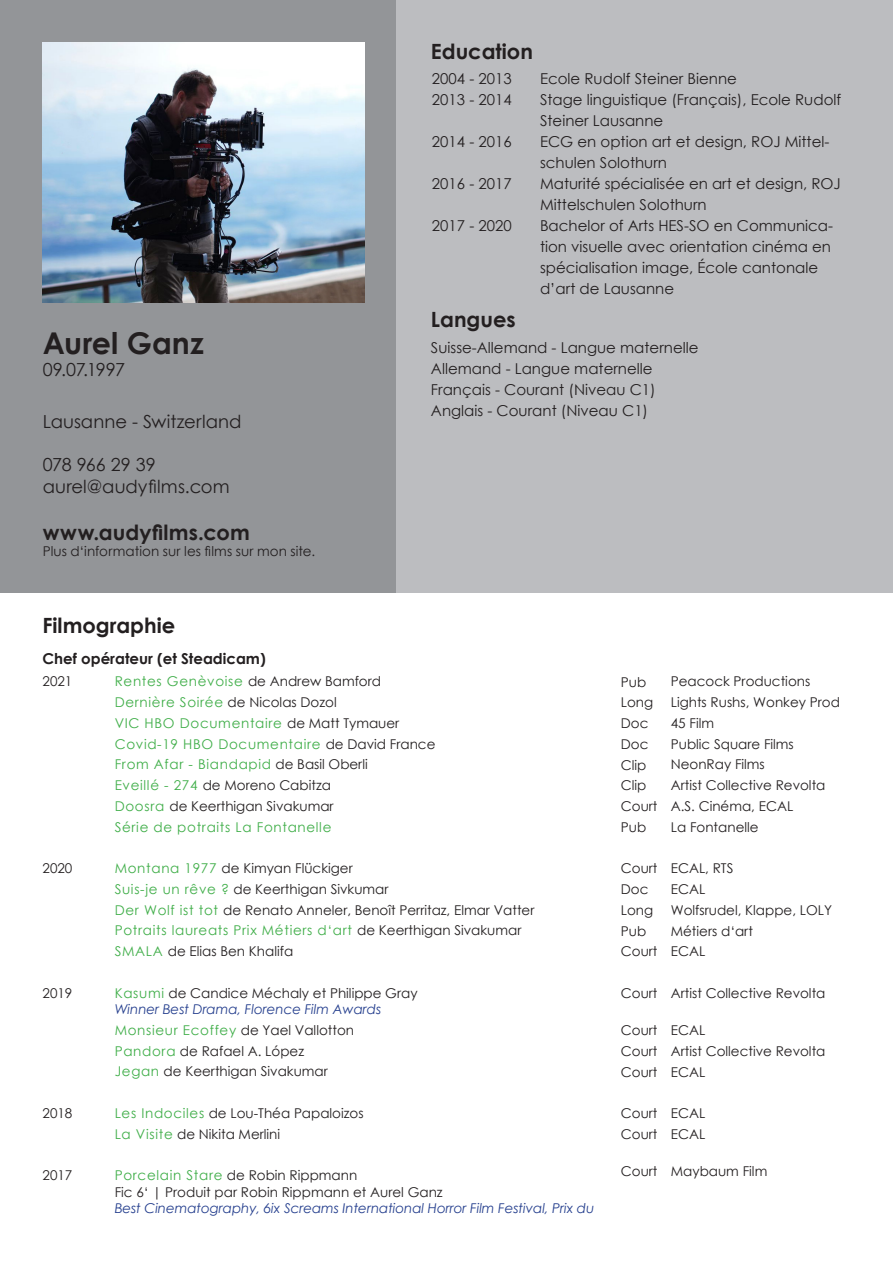
<style>
.page{position:relative;width:893px;height:1263px;background:#fff}
.page>*{position:absolute;margin:0;border:0;box-sizing:border-box;transform-origin:0 0}
.t1{font:700 30px "Century Gothic";letter-spacing:.005em;color:#231f20}
.t2{font:700 21px "Century Gothic";color:#231f20}
.t3{font:18px/21.6px "Century Gothic";color:#231f20}
.t4{font:15px/21px "Century Gothic";color:#231f20}
.t5{font:700 15px "Century Gothic";color:#231f20}
.t6{font:13.5px/20.7px "Century Gothic";color:#231f20}
.t7{font:13.5px/20.7px "Century Gothic";letter-spacing:.05em;color:#40ae49}
.t8{font:italic 13.5px/16.5px "Century Gothic";letter-spacing:-.005em;color:#253f8e}
.s1{color:#231f20}
.s2{color:#40ae49}
.s3{font-style:normal;color:#40ae49}
.s4{font-style:normal;color:#231f20}
</style>
<div class="page">
<div style="left:0;top:0;width:396px;height:592px;background:#939598"></div>
<img style="left:43px;top:43px;width:322px;height:259px">
<div style="left:396px;top:0;width:497px;height:592px;background:#bcbdc0"></div>
<h1 class="t1" style="left:43px;top:320px;width:163px">Aurel Ganz</h1>
<h3 class="t3" style="left:43px;top:358px;width:84px">09.07.1997</h3>
<h3 class="t3" style="left:43px;top:410px;width:200px">Lausanne - Switzerland</h3>
<h3 class="t3" style="left:43px;top:454px;width:188px">078 966 29 39 aurel@audyfilms.com</h3>
<h2 class="t2" style="left:43px;top:516px;width:209px">www.audyfilms.com</h2>
<p class="t6" style="left:43px;top:540px;width:274px">Plus d‘information sur les films sur mon site.</p>
<h2 class="t2" style="left:431px;top:36px;width:104px">Education</h2>
<p class="t4" style="left:432px;top:67px;width:81px">2004 - 2013<br>2013 - 2014</p>
<p class="t4" style="left:432px;top:130px;width:81px">2014 - 2016</p>
<p class="t4" style="left:432px;top:172px;width:81px">2016 - 2017</p>
<p class="t4" style="left:432px;top:214px;width:81px">2017 - 2020</p>
<p class="t4" style="left:540px;top:67px;width:303px">Ecole Rudolf Steiner Bienne<br>Stage linguistique (Français), Ecole Rudolf<br>Steiner Lausanne<br>ECG en option art et design, ROJ Mittel&shy;schulen Solothurn<br>Maturité spécialisée en art et design, ROJ<br>Mittelschulen Solothurn<br>Bachelor of Arts HES-SO en Communica&shy;tion visuelle avec orientation cinéma en spécialisation image, École cantonale d’art de Lausanne</p>
<h2 class="t2" style="left:431px;top:304px;width:86px">Langues</h2>
<p class="t4" style="left:431px;top:336px;width:269px">Suisse-Allemand - Langue maternelle<br>Allemand - Langue maternelle<br>Français - Courant (Niveau C1)<br>Anglais - Courant (Niveau C1)</p>
<h2 class="t2" style="left:43px;top:610px;width:134px">Filmographie</h2>
<p class="t7" style="left:115px;top:671px;width:322px">Rentes Genèvoise <span class="s1">de Andrew Bamford </span>Dernière Soirée <span class="s1">de Nicolas Dozol<br></span>VIC HBO Documentaire <span class="s1">de Matt Tymauer </span>Covid-19 HBO Documentaire <span class="s1">de David France </span>From Afar - Biandapid <span class="s1">de Basil Oberli<br></span>Eveillé - 274 <span class="s1">de Moreno Cabitza<br></span>Doosra <span class="s1">de Keerthigan Sivakumar<br></span>Série de potraits La Fontanelle</p>
<p class="t6" style="left:115px;top:858px;width:421px"><span class="s2">Montana 1977</span> de Kimyan Flückiger<br><span class="s2">Suis-je un rêve ?</span> de Keerthigan Sivkumar<br><span class="s2">Der Wolf ist tot</span> de Renato Anneler, Benoît Perritaz, Elmar Vatter <span class="s2">Potraits laureats Prix Métiers d‘art</span> de Keerthigan Sivakumar <span class="s2">SMALA</span> de Elias Ben Khalifa</p>
<p class="t8" style="left:115px;top:984px;width:304px"><span class="s3">Kasumi</span> <span class="s4">de Candice Méchaly et Philippe Gray<br></span>Winner Best Drama, Florence Film Awards</p>
<p class="t6" style="left:115px;top:1019px;width:241px"><span class="s2">Monsieur Ecoffey</span> de Yael Vallotton<br><span class="s2">Pandora</span> de Rafael A. López<br><span class="s2">Jegan</span> de Keerthigan Sivakumar</p>
<p class="t6" style="left:115px;top:1102px;width:250px"><span class="s2">Les Indociles</span> de Lou-Théa Papaloizos<br><span class="s2">La Visite</span> de Nikita Merlini</p>
<p class="t6" style="left:115px;top:1167px;width:329px;line-height:16.5px"><span class="s2">Porcelain Stare</span> de Robin Rippmann<br>Fic 6‘ | Produit par Robin Rippmann et Aurel Ganz</p>
<p class="t8" style="left:115px;top:1200px;width:481px">Best Cinematography, 6ix Screams International Horror Film Festival, Prix du</p>
<p class="t5" style="left:43px;top:647px;width:225px">Chef opérateur (et Steadicam)</p>
<p class="t6" style="left:43px;top:671px;width:31px">2021</p>
<p class="t6" style="left:43px;top:857px;width:31px">2020</p>
<p class="t6" style="left:43px;top:982px;width:31px">2019</p>
<p class="t6" style="left:43px;top:1102px;width:31px">2018</p>
<p class="t6" style="left:43px;top:1164px;width:31px">2017</p>
<p class="t6" style="left:621px;top:671px;width:38px">Pub<br>Long<br>Doc<br>Doc<br>Clip<br>Clip<br>Court<br>Pub</p>
<p class="t6" style="left:621px;top:858px;width:38px">Court<br>Doc<br>Long<br>Pub<br>Court</p>
<p class="t6" style="left:621px;top:982px;width:38px">Court</p>
<p class="t6" style="left:621px;top:1020px;width:38px;text-align:justify">Court Court Court</p>
<p class="t6" style="left:621px;top:1102px;width:38px">Court<br>Court</p>
<p class="t6" style="left:621px;top:1160px;width:38px">Court</p>
<p class="t6" style="left:671px;top:671px;width:171px">Peacock Productions<br>Lights Rushs, Wonkey Prod<br>45 Film<br>Public Square Films<br>NeonRay Films<br>Artist Collective Revolta<br>A.S. Cinéma, ECAL<br>La Fontanelle</p>
<p class="t6" style="left:671px;top:858px;width:163px">ECAL, RTS<br>ECAL<br>Wolfsrudel, Klappe, LOLY<br>Métiers d‘art<br>ECAL</p>
<p class="t6" style="left:671px;top:982px;width:156px">Artist Collective Revolta</p>
<p class="t6" style="left:671px;top:1019px;width:156px">ECAL<br>Artist Collective Revolta<br>ECAL</p>
<p class="t6" style="left:671px;top:1102px;width:36px">ECAL<br>ECAL</p>
<p class="t6" style="left:671px;top:1160px;width:98px">Maybaum Film</p>
</div>
